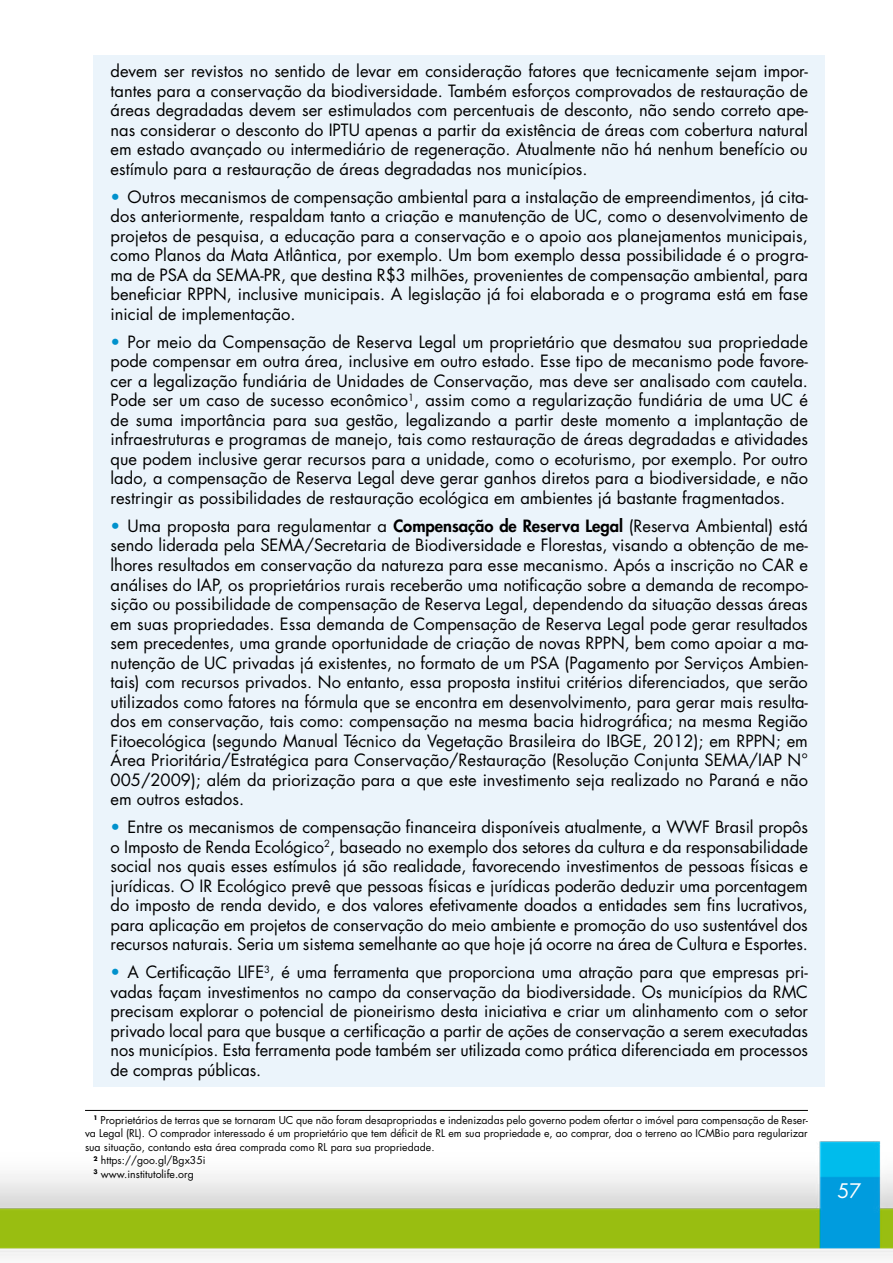
<style>
.page{position:relative;width:893px;height:1263px;background:#fff}
.page>*{position:absolute;margin:0;border:0;box-sizing:border-box;transform-origin:0 0}
.t1{font:19.5px "Futura Std";color:#fff}
.t2{font:16.5px/19.5px "Futura Std";color:#000;text-align:justify}
.t3{font:10.5px "Futura Std";color:#000}
.s1{color:#0091cc}
.s2{font-weight:800}
</style>
<div class="page">
<img style="left:0;top:1141px;width:893px;height:115px">
<div style="left:94px;top:55px;width:731px;height:131px;background:#ebf4fb"></div>
<div style="left:94px;top:181px;width:731px;height:150px;background:#ebf4fb"></div>
<div style="left:94px;top:326px;width:731px;height:189px;background:#ebf4fb"></div>
<div style="left:94px;top:510px;width:731px;height:306px;background:#ebf4fb"></div>
<div style="left:94px;top:811px;width:731px;height:150px;background:#ebf4fb"></div>
<div style="left:94px;top:956px;width:731px;height:131px;background:#ebf4fb"></div>
<hr style="left:85px;top:1110px;width:723px;height:1px;background:#000">
<p class="t2" style="left:111px;top:62px;width:699px">devem ser revistos no sentido de levar em consideração fatores que tecnicamente sejam impor&shy;tantes para a conservação da biodiversidade. Também esforços comprovados de restauração de áreas degradadas devem ser estimulados com percentuais de desconto, não sendo correto ape&shy;nas considerar o desconto do IPTU apenas a partir da existência de áreas com cobertura natural em estado avançado ou intermediário de regeneração. Atualmente não há nenhum benefício ou estímulo para a restauração de áreas degradadas nos municípios.</p>
<p class="t2" style="left:111px;top:187px;width:699px"><span class="s1">•</span> Outros mecanismos de compensação ambiental para a instalação de empreendimentos, já cita&shy;dos anteriormente, respaldam tanto a criação e manutenção de UC, como o desenvolvimento de projetos de pesquisa, a educação para a conservação e o apoio aos planejamentos municipais, como Planos da Mata Atlântica, por exemplo. Um bom exemplo dessa possibilidade é o progra&shy;ma de PSA da SEMA-PR, que destina R$3 milhões, provenientes de compensação ambiental, para beneficiar RPPN, inclusive municipais. A legislação já foi elaborada e o programa está em fase inicial de implementação.</p>
<p class="t2" style="left:111px;top:332px;width:699px"><span class="s1">•</span> Por meio da Compensação de Reserva Legal um proprietário que desmatou sua propriedade pode compensar em outra área, inclusive em outro estado. Esse tipo de mecanismo pode favore&shy;cer a legalização fundiária de Unidades de Conservação, mas deve ser analisado com cautela.<br>Pode ser um caso de sucesso econômico<sup>1</sup>, assim como a regularização fundiária de uma UC é de suma importância para sua gestão, legalizando a partir deste momento a implantação de infraestruturas e programas de manejo, tais como restauração de áreas degradadas e atividades que podem inclusive gerar recursos para a unidade, como o ecoturismo, por exemplo. Por outro lado, a compensação de Reserva Legal deve gerar ganhos diretos para a biodiversidade, e não restringir as possibilidades de restauração ecológica em ambientes já bastante fragmentados.</p>
<p class="t2" style="left:111px;top:516px;width:699px"><span class="s1">•</span> Uma proposta para regulamentar a <span class="s2">Compensação de Reserva Legal</span> (Reserva Ambiental) está sendo liderada pela SEMA/Secretaria de Biodiversidade e Florestas, visando a obtenção de me&shy;lhores resultados em conservação da natureza para esse mecanismo. Após a inscrição no CAR e análises do IAP, os proprietários rurais receberão uma notificação sobre a demanda de recompo&shy;sição ou possibilidade de compensação de Reserva Legal, dependendo da situação dessas áreas em suas propriedades. Essa demanda de Compensação de Reserva Legal pode gerar resultados sem precedentes, uma grande oportunidade de criação de novas RPPN, bem como apoiar a ma&shy;nutenção de UC privadas já existentes, no formato de um PSA (Pagamento por Serviços Ambien&shy;tais) com recursos privados. No entanto, essa proposta institui critérios diferenciados, que serão utilizados como fatores na fórmula que se encontra em desenvolvimento, para gerar mais resulta&shy;dos em conservação, tais como: compensação na mesma bacia hidrográfica; na mesma Região Fitoecológica (segundo Manual Técnico da Vegetação Brasileira do IBGE, 2012); em RPPN; em Área Prioritária/Estratégica para Conservação/Restauração (Resolução Conjunta SEMA/IAP N° 005/2009); além da priorização para a que este investimento seja realizado no Paraná e não em outros estados.</p>
<p class="t2" style="left:111px;top:817px;width:699px"><span class="s1">•</span> Entre os mecanismos de compensação financeira disponíveis atualmente, a WWF Brasil propôs o Imposto de Renda Ecológico<sup>2</sup>, baseado no exemplo dos setores da cultura e da responsabilidade social nos quais esses estímulos já são realidade, favorecendo investimentos de pessoas físicas e jurídicas. O IR Ecológico prevê que pessoas físicas e jurídicas poderão deduzir uma porcentagem do imposto de renda devido, e dos valores efetivamente doados a entidades sem fins lucrativos, para aplicação em projetos de conservação do meio ambiente e promoção do uso sustentável dos recursos naturais. Seria um sistema semelhante ao que hoje já ocorre na área de Cultura e Esportes.</p>
<p class="t2" style="left:111px;top:962px;width:699px"><span class="s1">•</span> A Certificação LIFE<sup>3</sup>, é uma ferramenta que proporciona uma atração para que empresas pri&shy;vadas façam investimentos no campo da conservação da biodiversidade. Os municípios da RMC precisam explorar o potencial de pioneirismo desta iniciativa e criar um alinhamento com o setor privado local para que busque a certificação a partir de ações de conservação a serem executadas nos municípios. Esta ferramenta pode também ser utilizada como prática diferenciada em processos de compras públicas.</p>
<p class="t3" style="left:94px;top:1113px;width:716px"><sup>1</sup> Proprietários de terras que se tornaram UC que não foram desapropriadas e indenizadas pelo governo podem ofertar o imóvel para compensação de Reser-</p>
<p class="t3" style="left:85px;top:1127px;width:724px">va Legal (RL). O comprador interessado é um proprietário que tem déficit de RL em sua propriedade e, ao comprar, doa o terreno ao ICMBio para regularizar</p>
<p class="t3" style="left:85px;top:1140px;width:351px">sua situação, contando esta área comprada como RL para sua propriedade.</p>
<p class="t3" style="left:94px;top:1154px;width:114px"><sup>2</sup> https://goo.gl/Bgx35i</p>
<p class="t3" style="left:94px;top:1167px;width:102px"><sup>3</sup> www.institutolife.org</p>
<p class="t1" style="left:837px;top:1178px;width:26px">57</p>
</div>
